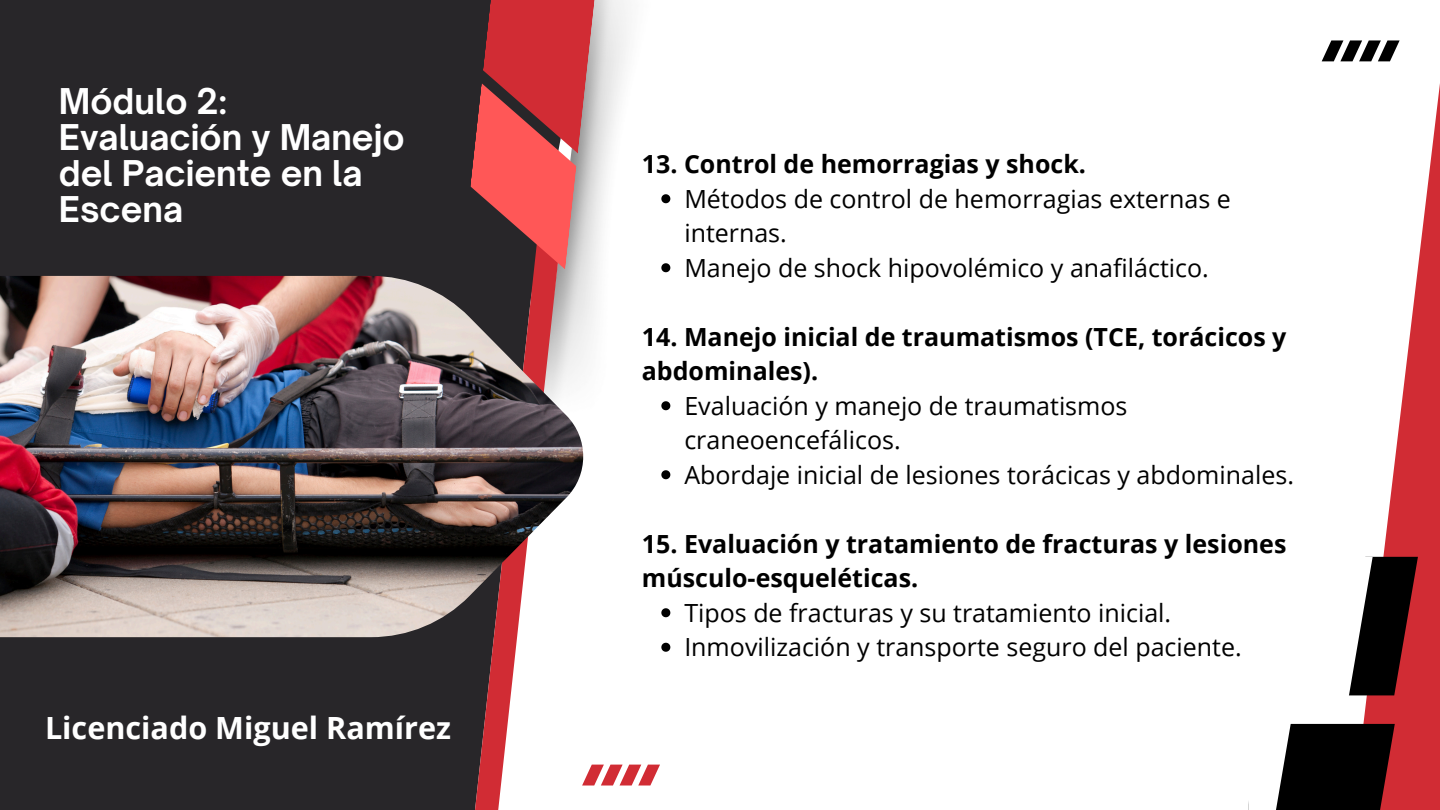
<style>
.page{position:relative;width:1440px;height:810px;background:#fff}
.page>*{position:absolute;margin:0;border:0;box-sizing:border-box;transform-origin:0 0}
.t1{font:700 34px/36px "Open Sauce One";color:#fff}
.t2{font:700 30.6px "Open Sans";color:#fff}
.t3{font:25px/34.5px "Open Sans";color:#000}
.t4{font:700 25px/34.5px "Open Sans";color:#000}
</style>
<div class="page">
<svg style="left:1365px;top:83px;width:75px;height:727px"></svg>
<svg style="left:1248px;top:557px;width:170px;height:253px"></svg>
<div style="left:0;top:0;width:602px;height:810px;background:#282629"></div>
<img style="left:568px;top:0;width:103px;height:427px">
<svg style="left:475px;top:270px;width:93px;height:540px;background:#d9b0b2"></svg>
<svg style="left:470px;top:0;width:145px;height:270px"></svg>
<svg style="left:575px;top:765px;width:85px;height:27px"></svg>
<svg style="left:1321px;top:40px;width:79px;height:22px"></svg>
<img style="left:0;top:276px;width:583px;height:361px">
<svg style="left:661px;top:194px;width:9px;height:9px"></svg>
<svg style="left:661px;top:263px;width:9px;height:9px"></svg>
<svg style="left:661px;top:401px;width:9px;height:9px"></svg>
<svg style="left:661px;top:470px;width:9px;height:9px"></svg>
<svg style="left:661px;top:608px;width:9px;height:9px"></svg>
<svg style="left:661px;top:643px;width:9px;height:9px"></svg>
<p class="t1" style="left:59px;top:83px;width:347px">Módulo 2:<br>Evaluación y Manejo del Paciente en la<br>Escena</p>
<h2 class="t2" style="left:45px;top:706px;width:408px">Licenciado Miguel Ramírez</h2>
<h1 class="t4" style="left:642px;top:146px;width:446px">13. Control de hemorragias y shock.</h1>
<p class="t3" style="left:684px;top:181px;width:548px">Métodos de control de hemorragias externas e internas.</p>
<p class="t3" style="left:684px;top:250px;width:526px">Manejo de shock hipovolémico y anafiláctico.</p>
<p class="t4" style="left:642px;top:319px;width:646px">14. Manejo inicial de traumatismos (TCE, torácicos y abdominales).</p>
<h2 class="t3" style="left:684px;top:388px;width:445px">Evaluación y manejo de traumatismos craneoencefálicos.</h2>
<p class="t3" style="left:684px;top:457px;width:611px">Abordaje inicial de lesiones torácicas y abdominales.</p>
<p class="t4" style="left:642px;top:526px;width:646px">15. Evaluación y tratamiento de fracturas y lesiones músculo-esqueléticas.</p>
<h2 class="t3" style="left:684px;top:595px;width:488px">Tipos de fracturas y su tratamiento inicial.</h2>
<p class="t3" style="left:684px;top:629px;width:559px">Inmovilización y transporte seguro del paciente.</p>
</div>
